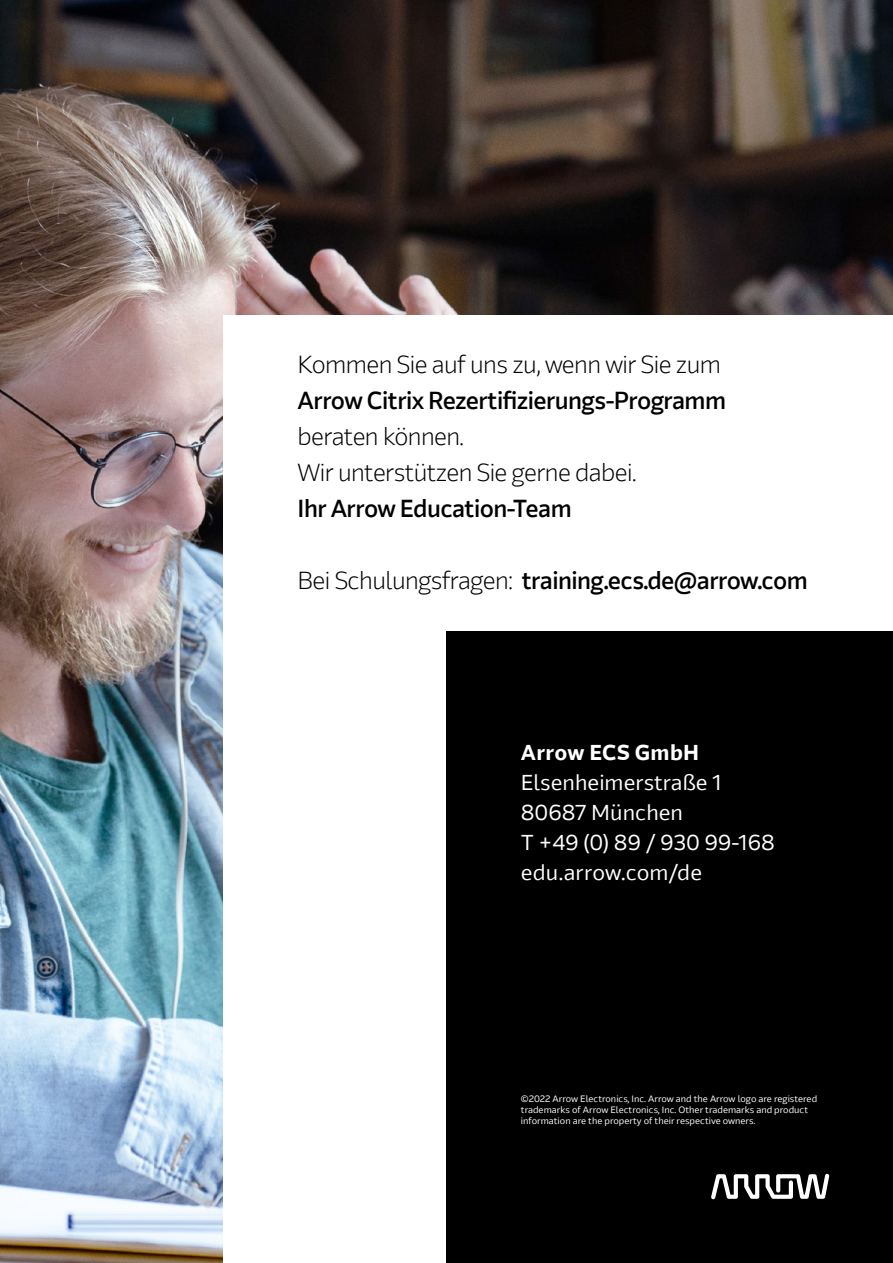
<style>
.page{position:relative;width:893px;height:1263px;background:#fff}
.page>*{position:absolute;margin:0;border:0;box-sizing:border-box;transform-origin:0 0}
.t1{font:500 24px "Arrow Text";letter-spacing:-.025em;color:#000}
.t2{font:300 24px/36px "Arrow Text";letter-spacing:-.025em;color:#000}
.t3{font:21px/30px "Arrow Text";color:#fff}
.t4{font:700 21px "Arrow Text";letter-spacing:.015em;color:#fff}
.t5{font:9px/11.2px "Arrow Text";color:#fff}
.s1{font-weight:300}
</style>
<div class="page">
<img style="left:0;top:0;width:893px;height:1263px">
<div style="left:223px;top:316px;width:670px;height:947px;background:#fff"></div>
<div style="left:446px;top:631px;width:447px;height:632px;background:#000"></div>
<svg style="left:711px;top:1174px;width:118px;height:25px"></svg>
<h1 class="t2" style="left:298px;top:347px;width:425px">Kommen Sie auf uns zu, wenn wir Sie zum</h1>
<h1 class="t1" style="left:298px;top:385px;width:430px">Arrow Citrix Rezertifizierungs-Programm</h1>
<h1 class="t2" style="left:298px;top:419px;width:340px">beraten können.<br>Wir unterstützen Sie gerne dabei.</h1>
<h1 class="t1" style="left:298px;top:493px;width:276px">Ihr Arrow Education-Team</h1>
<h1 class="t1" style="left:298px;top:565px;width:512px"><span class="s1">Bei Schulungsfragen:</span> training.ecs.de@arrow.com</h1>
<h2 class="t4" style="left:521px;top:739px;width:180px">Arrow ECS GmbH</h2>
<h2 class="t3" style="left:521px;top:768px;width:255px">Elsenheimerstraße 1<br>80687 München<br>T +49 (0) 89 / 930 99-168 edu.arrow.com/de</h2>
<p class="t5" style="left:521px;top:1093px;width:298px">©2022 Arrow Electronics, Inc. Arrow and the Arrow logo are registered trademarks of Arrow Electronics, Inc. Other trademarks and product information are the property of their respective owners.</p>
</div>
